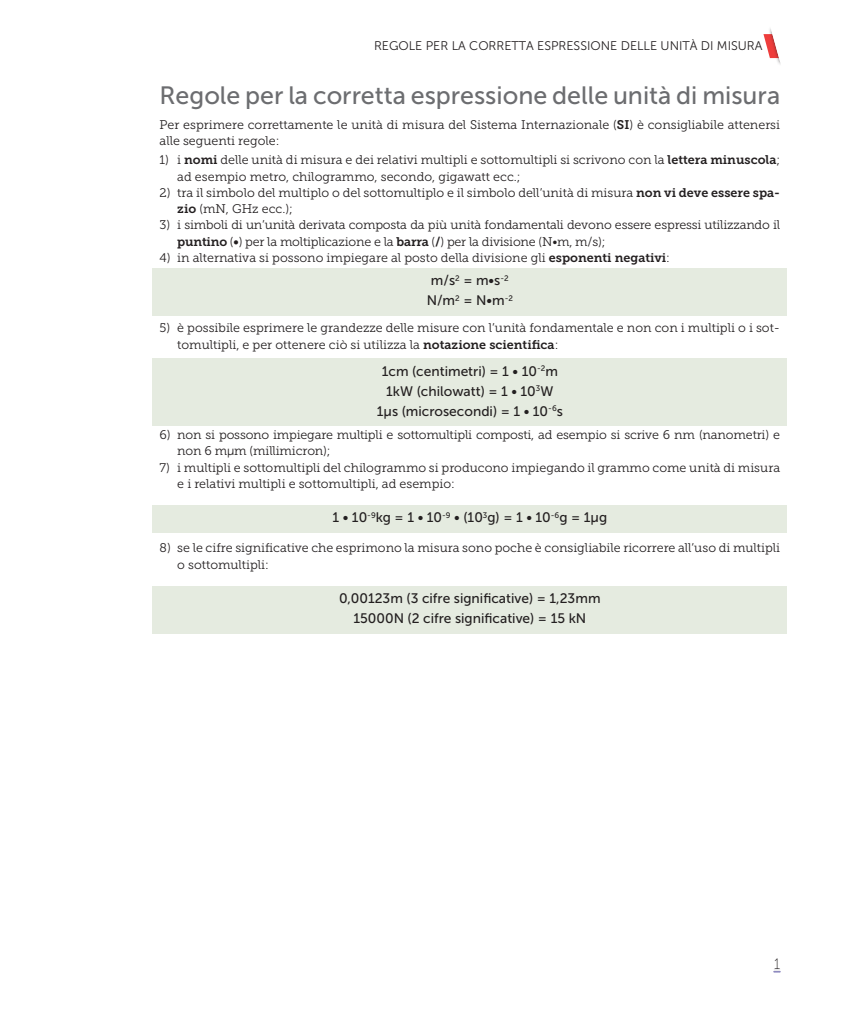
<style>
.page{position:relative;width:844px;height:1014px;background:#fff}
.page>*{position:absolute;margin:0;border:0;box-sizing:border-box;transform-origin:0 0}
.t1{font:25px "Museo Sans 500";color:#6c6d70}
.t2{font:15px "Museo Sans 100";color:#231f20;scale:.9 1}
.t3{font:13.75px/20px "Museo Sans 500";color:#231f20;text-align:center}
.t4{font:12.5px/16.2px "Museo Slab 300";color:#231f20}
.t5{font:12.5px "Museo Sans 300";color:#231f20}
.s1{font-family:"Museo Slab 700"}
</style>
<div class="page">
<svg style="left:773px;top:969px;width:7px;height:3px"></svg>
<svg style="left:763px;top:28px;width:18px;height:36px"></svg>
<div style="left:152px;top:268px;width:635px;height:44px;background:#e5ebe0"></div>
<div style="left:152px;top:288px;width:635px;height:28px;background:#e5ebe0"></div>
<div style="left:152px;top:358px;width:635px;height:28px;background:#e5ebe0"></div>
<div style="left:152px;top:378px;width:635px;height:28px;background:#e5ebe0"></div>
<div style="left:152px;top:398px;width:635px;height:28px;background:#e5ebe0"></div>
<div style="left:152px;top:504px;width:635px;height:28px;background:#e5ebe0"></div>
<div style="left:152px;top:585px;width:635px;height:48px;background:#e5ebe0"></div>
<p class="t5" style="left:374px;top:39px;width:390px">REGOLE PER LA CORRETTA ESPRESSIONE DELLE UNITÀ DI MISURA</p>
<h1 class="t1" style="left:159px;top:81px;width:622px">Regole per la corretta espressione delle unità di misura</h1>
<p class="t4" style="left:159px;top:118px;width:622px;line-height:15px">Per esprimere correttamente le unità di misura del Sistema Internazionale (<span class="s1">SI</span>) è consigliabile attenersi alle seguenti regole:</p>
<p class="t4" style="left:177px;top:152px;width:604px;text-indent:-18px">1) i <span class="s1">nomi</span> delle unità di misura e dei relativi multipli e sottomultipli si scrivono con la <span class="s1">lettera minuscola</span>; ad esempio metro, chilogrammo, secondo, gigawatt ecc.;</p>
<p class="t4" style="left:177px;top:184px;width:604px;text-indent:-18px">2) tra il simbolo del multiplo o del sottomultiplo e il simbolo dell’unità di misura <span class="s1">non vi deve essere spa&shy;zio</span> (mN, GHz ecc.);</p>
<p class="t4" style="left:177px;top:217px;width:604px;text-indent:-18px">3) i simboli di un’unità derivata composta da più unità fondamentali devono essere espressi utilizzando il <span class="s1">puntino</span> (<span class="s1">•</span>) per la moltiplicazione e la <span class="s1">barra</span> (<span class="s1">/</span>) per la divisione (N•m, m/s);</p>
<p class="t4" style="left:159px;top:249px;width:512px">4) in alternativa si possono impiegare al posto della divisione gli <span class="s1">esponenti negativi</span>:</p>
<p class="t3" style="left:426px;top:271px;width:88px">m/s<sup>2</sup> = m•s<sup>-2<br></sup>N/m<sup>2</sup> = N•m<sup>-2</sup></p>
<p class="t4" style="left:177px;top:320px;width:604px;text-indent:-18px">5) è possibile esprimere le grandezze delle misure con l’unità fondamentale e non con i multipli o i sot&shy;tomultipli, e per ottenere ciò si utilizza la <span class="s1">notazione scientifica</span>:</p>
<p class="t3" style="left:376px;top:361px;width:188px">1cm (centimetri) = 1 • 10<sup>-2</sup>m<br>1kW (chilowatt) = 1 • 10<sup>3</sup>W<br>1μs (microsecondi) = 1 • 10<sup>-6</sup>s</p>
<p class="t4" style="left:177px;top:426px;width:604px;text-indent:-18px">6) non si possono impiegare multipli e sottomultipli composti, ad esempio si scrive 6 nm (nanometri) e non 6 mμm (millimicron);</p>
<p class="t4" style="left:177px;top:459px;width:604px;text-indent:-18px">7) i multipli e sottomultipli del chilogrammo si producono impiegando il grammo come unità di misura e i relativi multipli e sottomultipli, ad esempio:</p>
<p class="t3" style="left:332px;top:507px;width:276px">1 • 10<sup>-9</sup>kg = 1 • 10<sup>-9</sup> • (10<sup>3</sup>g) = 1 • 10<sup>-6</sup>g = 1μg</p>
<p class="t4" style="left:177px;top:540px;width:604px;text-indent:-18px">8) se le cifre significative che esprimono la misura sono poche è consigliabile ricorrere all’uso di multipli o sottomultipli:</p>
<p class="t3" style="left:339px;top:588px;width:263px">0,00123m (3 cifre significative) = 1,23mm<br>15000N (2 cifre significative) = 15 kN</p>
<p class="t2" style="left:774px;top:955px;width:8px">1</p>
</div>
